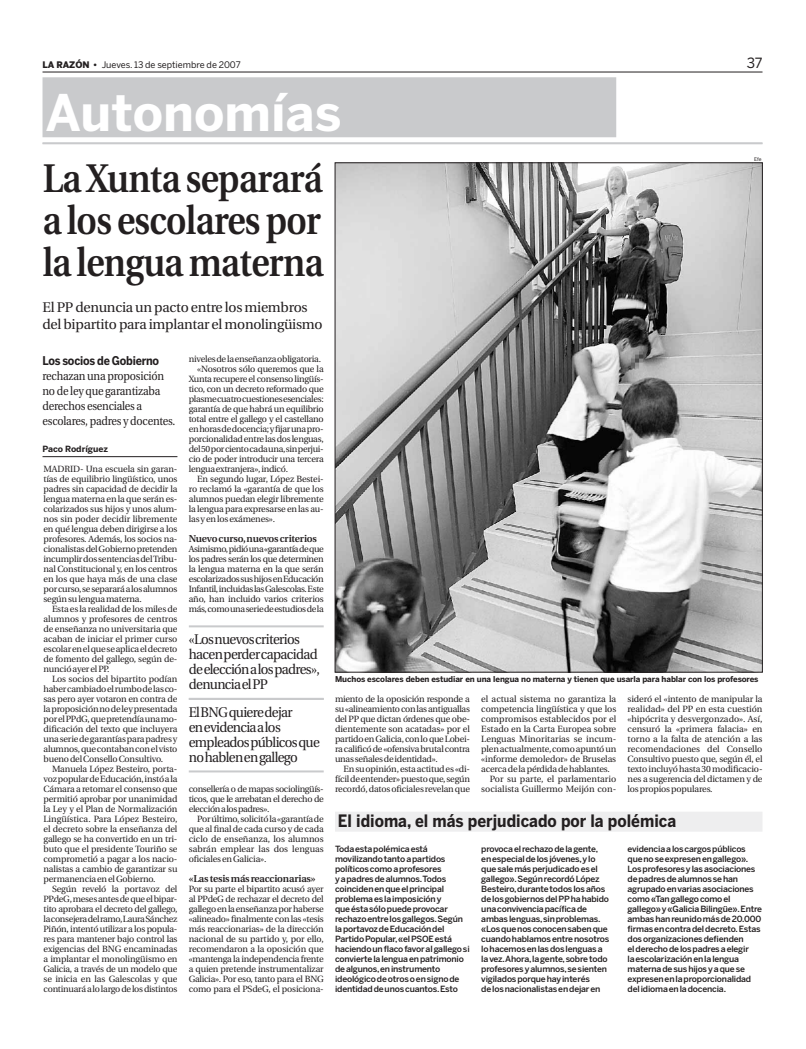
<style>
.page{position:relative;width:806px;height:1049px;background:#fff}
.page>*{position:absolute;margin:0;border:0;box-sizing:border-box;transform-origin:0 0}
.t1{font:700 50px "Benton Sans";color:#fff}
.t2{font:600 40px/42px "Utopia";letter-spacing:-.02em;color:#231f20;text-align:justify;scale:.88 1}
.t3{font:700 17px "Benton Sans";color:#231f20;scale:.9 1}
.t4{font:14px/15px "Utopia";letter-spacing:-.05em;color:#231f20;scale:.95 1}
.t5{font:14px/17px "Utopia";letter-spacing:-.02em;color:#231f20}
.t6{font:14px "Benton Sans";color:#231f20}
.t7{font:12px/15px "Utopia";letter-spacing:-.02em;color:#231f20;scale:.9 1}
.t8{font:700 12px "Benton Sans";letter-spacing:-.02em;color:#231f20;scale:.9 1}
.t9{font:600 10px "Utopia";letter-spacing:-.015em;color:#231f20}
.t10{font:9px/10px "Utopia";letter-spacing:-.02em;color:#231f20;text-align:justify}
.t11{font:9px "Utopia";color:#231f20}
.t12{font:9px "Benton Sans";color:#231f20}
.t13{font:500 8.5px/10px "Benton Sans";letter-spacing:-.02em;color:#231f20}
.t14{font:700 8.5px "Benton Sans";color:#231f20}
.t15{font:700 8px "Benton Sans";letter-spacing:-.01em;color:#231f20}
.t16{font:5px "Benton Sans";color:#231f20}
.s1{font-weight:900}
</style>
<div class="page">
<hr style="left:43px;top:142px;width:720px;height:2px;background:#c9cacc">
<div style="left:42px;top:77px;width:574px;height:60px;background:#c9cacc"></div>
<img style="left:337px;top:165px;width:424px;height:505px">
<hr style="left:43px;top:456px;width:134px;height:1px;background:#231f20">
<hr style="left:189px;top:625px;width:135px;height:2px;background:#c9cacc">
<hr style="left:189px;top:698px;width:135px;height:2px;background:#c9cacc">
<hr style="left:189px;top:770px;width:135px;height:2px;background:#c9cacc">
<div style="left:335px;top:812px;width:428px;height:20px;background:#eeeeef"></div>
<hr style="left:43px;top:72px;width:720px;height:1px;background:#231f20">
<p class="t12" style="left:43px;top:61px;width:200px"><span class="s1">LA RAZÓN •</span> Jueves. 13 de septiembre de 2007</p>
<h3 class="t6" style="left:747px;top:58px;width:17px">37</h3>
<h1 class="t1" style="left:45px;top:94px;width:298px">Autonomías</h1>
<h2 class="t2" style="left:43px;top:161px;width:321px">La Xunta separará a los escolares por la lengua materna</h2>
<h3 class="t5" style="left:43px;top:300px;width:282px">El PP denuncia un pacto entre los miembros del bipartito para implantar el monolingüismo</h3>
<p class="t16" style="left:754px;top:157px;width:9px">Efe</p>
<h3 class="t8" style="left:43px;top:357px;width:131px">Los socios de Gobierno</h3>
<h3 class="t7" style="left:43px;top:370px;width:149px">rechazan una proposición no de ley que garantizaba derechos esenciales a escolares, padres y docentes.</h3>
<p class="t14" style="left:43px;top:446px;width:67px">Paco Rodríguez</p>
<p class="t10" style="left:44px;top:465px;width:135px">MADRID- Una escuela sin garan&shy;tías de equilibrio lingüístico, unos padres sin capacidad de decidir la lengua materna en la que serán es&shy;colarizados sus hijos y unos alum&shy;nos sin poder decidir libremente en qué lengua deben dirigirse a los profesores. Además, los socios na&shy;cionalistas del Gobierno pretenden incumplir dos sentencias del Tribu&shy;nal Constitucional y, en los centros en los que haya más de una clase por curso, se separará a los alumnos según su lengua materna.</p>
<p class="t10" style="left:44px;top:605px;width:135px;text-indent:9px">Esta es la realidad de los miles de alumnos y profesores de centros de enseñanza no universitaria que acaban de iniciar el primer curso escolar en el que se aplica el decreto de fomento del gallego, según de&shy;nunció ayer el PP.</p>
<p class="t10" style="left:44px;top:675px;width:135px;text-indent:9px">Los socios del bipartito podían haber cambiado el rumbo de las co&shy;sas pero ayer votaron en contra de la proposición no de ley presentada por el PPdG, que pretendía una mo&shy;dificación del texto que incluyera una serie de garantías para padres y alumnos, que contaban con el visto bueno del Consello Consultivo.</p>
<p class="t10" style="left:44px;top:765px;width:135px;text-indent:9px">Manuela López Besteiro, porta&shy;voz popular de Educación, instó a la Cámara a retomar el consenso que permitió aprobar por unanimidad la Ley y el Plan de Normalización Lingüística. Para López Besteiro, el decreto sobre la enseñanza del gallego se ha convertido en un tri&shy;buto que el presidente Touriño se comprometió a pagar a los nacio&shy;nalistas a cambio de garantizar su permanencia en el Gobierno.</p>
<p class="t10" style="left:44px;top:885px;width:135px;text-indent:9px">Según reveló la portavoz del PPdeG, meses antes de que el bipar&shy;tito aprobara el decreto del gallego, la consejera del ramo, Laura Sánchez Piñón, intentó utilizar a los popula&shy;res para mantener bajo control las exigencias del BNG encaminadas a implantar el monolingüismo en Galicia, a través de un modelo que se inicia en las Galescolas y que continuará a lo largo de los distintos</p>
<p class="t10" style="left:189px;top:355px;width:134px">niveles de la enseñanza obligatoria.</p>
<p class="t10" style="left:197px;top:365px;width:128px">«Nosotros sólo queremos que la</p>
<p class="t10" style="left:189px;top:375px;width:136px">Xunta recupere el consenso lingüís-</p>
<p class="t10" style="left:189px;top:385px;width:136px">tico, con un decreto reformado que</p>
<p class="t10" style="left:189px;top:395px;width:136px">plasme cuatro cuestiones esenciales:</p>
<p class="t10" style="left:189px;top:405px;width:136px">garantía de que habrá un equilibrio</p>
<p class="t10" style="left:189px;top:415px;width:136px">total entre el gallego y el castellano</p>
<p class="t10" style="left:189px;top:425px;width:136px">en horas de docencia; y fijar una pro-</p>
<p class="t10" style="left:189px;top:435px;width:136px">porcionalidad entre las dos lenguas,</p>
<p class="t10" style="left:189px;top:445px;width:136px">del 50 por ciento cada una, sin perjui-</p>
<p class="t10" style="left:189px;top:455px;width:136px">cio de poder introducir una tercera</p>
<p class="t10" style="left:189px;top:465px;width:101px">lengua extranjera», indicó.</p>
<p class="t10" style="left:197px;top:475px;width:128px">En segundo lugar, López Bestei-</p>
<p class="t10" style="left:189px;top:485px;width:136px">ro reclamó la «garantía de que los</p>
<p class="t10" style="left:189px;top:495px;width:136px">alumnos puedan elegir libremente</p>
<p class="t10" style="left:189px;top:505px;width:136px">la lengua para expresarse en las au-</p>
<p class="t10" style="left:189px;top:515px;width:88px">las y en los exámenes».</p>
<p class="t9" style="left:189px;top:535px;width:130px">Nuevo curso, nuevos criterios</p>
<p class="t10" style="left:189px;top:545px;width:136px">Asimismo, pidió una «garantía de que los padres serán los que determinen la lengua materna en la que serán escolarizados sus hijos en Educación Infantil, incluidas las Galescolas. Este año, han incluido varios criterios más, como una serie de estudios de la</p>
<h3 class="t4" style="left:189px;top:633px;width:139px">«Los nuevos criterios hacen perder capacidad de elección a los padres», denuncia el PP</h3>
<h3 class="t4" style="left:189px;top:706px;width:139px">El BNG quiere dejar<br>en evidencia a los empleados públicos que no hablen en gallego</h3>
<p class="t10" style="left:189px;top:785px;width:136px">consellería o de mapas sociolingüís&shy;ticos, que le arrebatan el derecho de elección a los padres».</p>
<p class="t10" style="left:189px;top:815px;width:136px;text-indent:9px">Por último, solicitó la «garantía de que al final de cada curso y de cada ciclo de enseñanza, los alumnos sabrán emplear las dos lenguas oficiales en Galicia».</p>
<p class="t9" style="left:189px;top:875px;width:128px">«Las tesis más reaccionarias»</p>
<p class="t10" style="left:189px;top:885px;width:136px">Por su parte el bipartito acusó ayer al PPdeG de rechazar el decreto del gallego en la enseñanza por haberse «alineado» finalmente con las «tesis más reaccionarias» de la dirección nacional de su partido y, por ello, recomendaron a la oposición que «mantenga la independencia frente a quien pretende instrumentalizar Galicia». Por eso, tanto para el BNG como para el PSdeG, el posiciona-</p>
<p class="t15" style="left:335px;top:676px;width:425px">Muchos escolares deben estudiar en una lengua no materna y tienen que usarla para hablar con los profesores</p>
<p class="t10" style="left:628px;top:695px;width:136px">sideró el «intento de manipular la realidad» del PP en esta cuestión «hipócrita y desvergonzado». Así, censuró la «primera falacia» en torno a la falta de atención a las recomendaciones del Consello Consultivo puesto que, según él, el texto incluyó hasta 30 modificacio&shy;nes a sugerencia del dictamen y de los propios populares.</p>
<p class="t11" style="left:481px;top:696px;width:136px">el actual sistema no garantiza la</p>
<p class="t10" style="left:481px;top:705px;width:136px">competencia lingüística y que los</p>
<p class="t11" style="left:481px;top:716px;width:136px">compromisos establecidos por el</p>
<p class="t10" style="left:481px;top:725px;width:136px">Estado en la Carta Europea sobre</p>
<p class="t11" style="left:481px;top:736px;width:136px">Lenguas Minoritarias se incum-</p>
<p class="t10" style="left:481px;top:745px;width:136px">plen actualmente, como apuntó un</p>
<p class="t10" style="left:481px;top:755px;width:136px">«informe demoledor» de Bruselas</p>
<p class="t10" style="left:481px;top:765px;width:130px">acerca de la pérdida de hablantes.</p>
<p class="t11" style="left:490px;top:776px;width:128px">Por su parte, el parlamentario</p>
<p class="t11" style="left:481px;top:786px;width:136px">socialista Guillermo Meijón con-</p>
<p class="t10" style="left:335px;top:695px;width:136px">miento de la oposición responde a su «alineamiento con las antiguallas del PP que dictan órdenes que obe&shy;dientemente son acatadas» por el partido en Galicia, con lo que Lobei&shy;ra calificó de «ofensiva brutal contra unas señales de identidad».</p>
<p class="t10" style="left:335px;top:765px;width:136px;text-indent:9px">En su opinión, esta actitud es «di&shy;fícil de entender» puesto que, según recordó, datos oficiales revelan que</p>
<h3 class="t3" style="left:338px;top:814px;width:377px">El idioma, el más perjudicado por la polémica</h3>
<p class="t13" style="left:335px;top:845px;width:136px">Toda esta polémica está movilizando tanto a partidos políticos como a profesores<br>y a padres de alumnos. Todos coinciden en que el principal problema es la imposición y<br>que ésta sólo puede provocar rechazo entre los gallegos. Según la portavoz de Educación del<br>Partido Popular, «el PSOE está haciendo un flaco favor al gallego si convierte la lengua en patrimonio de algunos, en instrumento ideológico de otros o en signo de identidad de unos cuantos. Esto</p>
<p class="t13" style="left:481px;top:845px;width:130px">provoca el rechazo de la gente, en especial de los jóvenes, y lo que sale más perjudicado es el gallego». Según recordó López<br>Besteiro, durante todos los años de los gobiernos del PP ha habido una convivencia pacífica de ambas lenguas, sin problemas. «Los que nos conocen saben que cuando hablamos entre nosotros lo hacemos en las dos lenguas a la vez. Ahora, la gente, sobre todo profesores y alumnos, se sienten vigilados porque hay interés<br>de los nacionalistas en dejar en</p>
<p class="t13" style="left:628px;top:845px;width:136px">evidencia a los cargos públicos que no se expresen en gallego».<br>Los profesores y las asociaciones de padres de alumnos se han agrupado en varias asociaciones como «Tan gallego como el gallego» y «Galicia Bilingüe». Entre ambas han reunido más de 20.000 firmas en contra del decreto. Estas dos organizaciones defienden<br>el derecho de los padres a elegir<br>la escolarización en la lengua materna de sus hijos y a que se expresen en la proporcionalidad del idioma en la docencia.</p>
</div>
